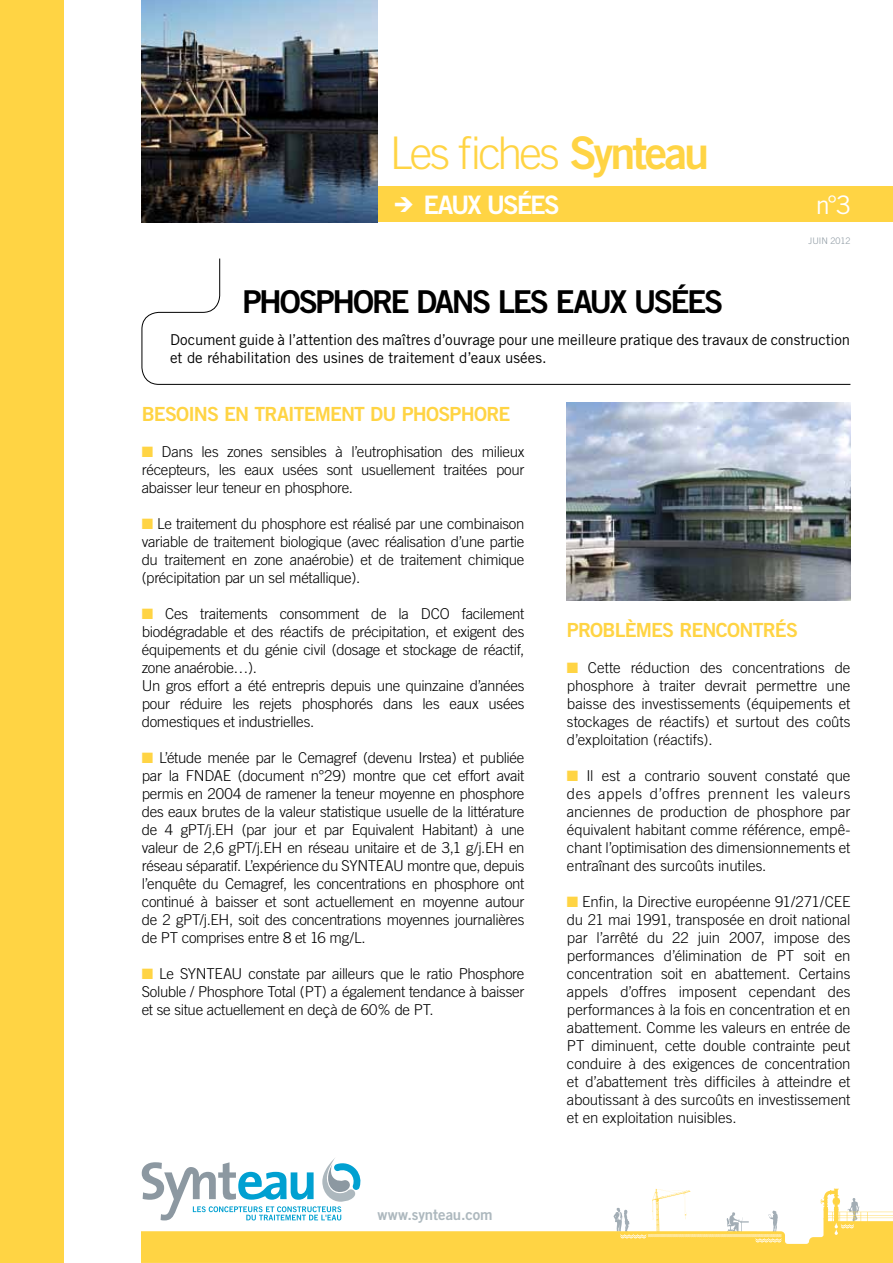
<style>
.page{position:relative;width:893px;height:1263px;background:#fff}
.page>*{position:absolute;margin:0;border:0;box-sizing:border-box;transform-origin:0 0}
.t1{font:300 45px "Trade Gothic";letter-spacing:-.06em;color:#ffd444}
.t2{font:31.5px "Trade Gothic Bold Two";letter-spacing:-.08em;color:#000}
.t3{font:25.5px "Trade Gothic Bold Two";color:#fff}
.t4{font:25.5px "Trade Gothic";color:#fff}
.t5{font:19.5px "Trade Gothic Bold Two";letter-spacing:-.045em;color:#ffd444}
.t6{font:300 15px/18px "Trade Gothic";letter-spacing:-.02em;color:#000;text-align:justify}
.t7{font:15px/18px "Trade Gothic";letter-spacing:-.01em;color:#000}
.t8{font:15px "Trade Gothic Bold Two";letter-spacing:-.005em;color:#adb8be}
.t9{font:300 9px "Trade Gothic";color:#8c98a1}
.s1{font-family:"Trade Gothic Bold Two";font-weight:400}
.s2{font-family:"Communications P06"}
.s3{color:#ffd444}
</style>
<div class="page">
<div style="left:185px;top:187px;width:708px;height:35px;background:#ffd444"></div>
<div style="left:0;top:0;width:64px;height:1263px;background:#ffd444"></div>
<svg style="left:142px;top:1188px;width:751px;height:75px;fill:#ffd447"></svg>
<svg style="left:613px;top:1207px;width:168px;height:35px"></svg>
<svg style="left:835px;top:1198px;width:24px;height:37px"></svg>
<svg style="left:142px;top:258px;width:709px;height:127px"></svg>
<img style="left:142px;top:0;width:235px;height:222px">
<svg style="left:142px;top:1158px;width:219px;height:62px"></svg>
<img style="left:567px;top:403px;width:283px;height:198px">
<h1 class="t1" style="left:390px;top:126px;width:321px">Les fiches <span class="s1">SYNTEAU</span></h1>
<h3 class="t3" style="left:391px;top:189px;width:171px"><span class="s2">a</span> EAUX USÉES</h3>
<h3 class="t4" style="left:816px;top:189px;width:37px">n°3</h3>
<h2 class="t2" style="left:242px;top:282px;width:483px">PHOSPHORE DANS LES EAUX USÉES</h2>
<p class="t9" style="left:808px;top:235px;width:44px">Juin 2012</p>
<p class="t7" style="left:170px;top:331px;width:682px">Document guide à l’attention des maîtres d’ouvrage pour une meilleure pratique des travaux de construction et de réhabilitation des usines de traitement d’eaux usées.</p>
<h3 class="t5" style="left:142px;top:401px;width:370px">BESOINS EN TRAITEMENT DU PHOSPHORE</h3>
<p class="t6" style="left:142px;top:442px;width:384px"><span class="s3">■</span> Dans les zones sensibles à l’eutrophisation des milieux récepteurs, les eaux usées sont usuellement traitées pour abaisser leur teneur en phosphore.</p>
<p class="t6" style="left:142px;top:514px;width:384px"><span class="s3">■</span> Le traitement du phosphore est réalisé par une combinaison variable de traitement biologique (avec réalisation d’une partie du traitement en zone anaérobie) et de traitement chimique (précipitation par un sel métallique).</p>
<p class="t6" style="left:142px;top:604px;width:384px;text-align:left"><span class="s3">■</span> Ces traitements consomment de la DCO facilement biodégradable et des réactifs de précipitation, et exigent des équipements et du génie civil (dosage et stockage de réactif, zone anaérobie…).<br>U n gros effort a été entrepris depuis une quinzaine d’années pour réduire les rejets phosphorés dans les eaux usées domestiques et industrielles.</p>
<p class="t6" style="left:142px;top:748px;width:384px"><span class="s3">■</span> L’étude menée par le Cemagref (devenu I rstea) et publiée par la FN DAE (document n°29) montre que cet effort avait permis en 2004 de ramener la teneur moyenne en phosphore des eaux brutes de la valeur statistique usuelle de la littérature de 4 gPT/j.EH (par jour et par Equivalent Habitant) à une valeur de 2,6 gPT/j.EH en réseau unitaire et de 3,1 g/j.EH en réseau séparatif. L’expérience du Synteau montre que, depuis l’enquête du Cemagref, les concentrations en phosphore ont continué à baisser et sont actuellement en moyenne autour de 2 gPT/j.EH, soit des concentrations moyennes journalières de PT comprises entre 8 et 16 mg/L.</p>
<p class="t6" style="left:142px;top:964px;width:384px"><span class="s3">■</span> Le Synteau constate par ailleurs que le ratio Phosphore Soluble / Phosphore Total (PT) a également tendance à baisser et se situe actuellement en deçà de 60% de PT.</p>
<p class="t8" style="left:377px;top:1206px;width:117px">WWW.SYNTEAU.COM</p>
<h3 class="t5" style="left:567px;top:617px;width:233px">PROBLÈMES RENCONTRÉS</h3>
<p class="t6" style="left:567px;top:658px;width:285px"><span class="s3">■</span> Cette réduction des concentrations de phosphore à traiter devrait permettre une baisse des investissements (équipements et stockages de réactifs) et surtout des coûts d’exploitation (réactifs).</p>
<p class="t6" style="left:567px;top:766px;width:285px"><span class="s3">■</span> I l est a contrario souvent constaté que des appels d’offres prennent les valeurs anciennes de production de phosphore par équivalent habitant comme référence, empê&shy;chant l’optimisation des dimensionnements et entraînant des surcoûts inutiles.</p>
<p class="t6" style="left:567px;top:892px;width:285px"><span class="s3">■</span> Enfin, la Directive européenne 91/271/CEE du 21 mai 1991, transposée en droit national par l’arrêté du 22 juin 2007, impose des performances d’élimination de PT soit en concentration soit en abattement. Certains appels d’offres imposent cependant des performances à la fois en concentration et en abattement. Comme les valeurs en entrée de PT diminuent, cette double contrainte peut conduire à des exigences de concentration et d’abattement très difficiles à atteindre et aboutissant à des surcoûts en investissement et en exploitation nuisibles.</p>
</div>
